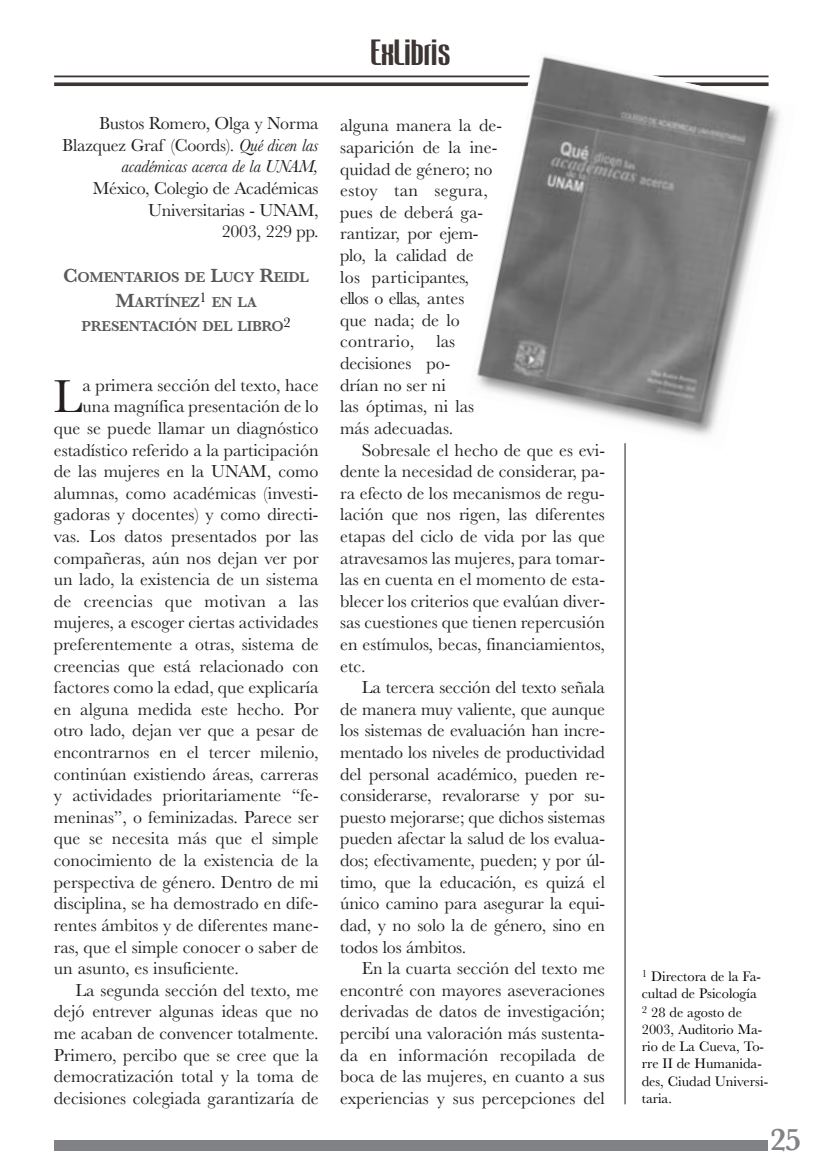
<style>
.page{position:relative;width:825px;height:1174px;background:#fff}
.page>*{position:absolute;margin:0;border:0;box-sizing:border-box;transform-origin:0 0}
.t1{font:48px "Baskerville";color:#231f20}
.t2{font:32.4px "Mabella";color:#3c3533}
.t3{font:600 32.4px "Baskerville";color:#808285}
.t4{font:18px/21.6px "Baskerville";color:#231f20;text-align:justify}
.t5{font:18px "Baskerville";letter-spacing:.02em;color:#231f20}
.t6{font:600 14.7px/24.9px "Baskerville";letter-spacing:-.02em;color:#58595b;text-align:center}
.t7{font:14.4px/17.4px "Baskerville";color:#000}
.s1{font-style:italic}
.s2{font-size:19.8px}
</style>
<div class="page">
<div style="left:54px;top:1140px;width:713px;height:11px;background:#808285"></div>
<svg style="left:54px;top:82px;width:407px;height:4px;background:#524c4a"></svg>
<hr style="left:54px;top:76px;width:714px;height:1px;background:#3c3533">
<hr style="left:624px;top:443px;width:2px;height:661px;background:#808285">
<img style="left:467px;top:56px;width:313px;height:394px">
<p class="t4" style="left:62px;top:115px;width:258px;text-align:right">Bustos Romero, Olga y Norma<br>Blazquez Graf (Coords). <span class="s1">Qué dicen las académicas acerca de la UNAM,</span></p>
<p class="t4" style="left:93px;top:179px;width:227px;text-align:right">México, Colegio de Académicas<br>Universitarias - UNAM,<br>2003, 229 pp.</p>
<p class="t6" style="left:63px;top:266px;width:247px"><span class="s2">C</span>OMENTARIOS DE <span class="s2">L</span>UCY <span class="s2">R</span>EIDL<br><span class="s2">M</span>ARTÍNEZ<sup>1</sup> EN LA<br>PRESENTACIÓN DEL LIBRO<sup>2</sup></p>
<h1 class="t1" style="left:54px;top:380px;width:30px">L</h1>
<p class="t4" style="left:82px;top:376px;width:238px">a primera sección del texto, hace</p>
<p class="t4" style="left:82px;top:398px;width:238px">una magnífica presentación de lo</p>
<p class="t4" style="left:54px;top:419px;width:266px">que se puede llamar un diagnóstico</p>
<p class="t4" style="left:54px;top:441px;width:266px">estadístico referido a la participación</p>
<p class="t4" style="left:54px;top:462px;width:266px">de las mujeres en la UNAM, como</p>
<p class="t4" style="left:54px;top:484px;width:266px">alumnas, como académicas (investi-</p>
<p class="t4" style="left:54px;top:506px;width:266px">gadoras y docentes) y como directi-</p>
<p class="t4" style="left:54px;top:527px;width:266px">vas. Los datos presentados por las</p>
<p class="t4" style="left:54px;top:549px;width:266px">compañeras, aún nos dejan ver por</p>
<p class="t4" style="left:54px;top:570px;width:266px">un lado, la existencia de un sistema</p>
<p class="t5" style="left:54px;top:594px;width:266px">de creencias que motivan a las</p>
<p class="t4" style="left:54px;top:614px;width:266px">mujeres, a escoger ciertas actividades</p>
<p class="t4" style="left:54px;top:635px;width:266px">preferentemente a otras, sistema de</p>
<p class="t4" style="left:54px;top:657px;width:266px">creencias que está relacionado con</p>
<p class="t4" style="left:54px;top:678px;width:266px">factores como la edad, que explicaría</p>
<p class="t4" style="left:54px;top:700px;width:266px">en alguna medida este hecho. Por</p>
<p class="t4" style="left:54px;top:722px;width:266px">otro lado, dejan ver que a pesar de</p>
<p class="t4" style="left:54px;top:743px;width:266px">encontrarnos en el tercer milenio,</p>
<p class="t4" style="left:54px;top:765px;width:266px">continúan existiendo áreas, carreras</p>
<p class="t4" style="left:54px;top:786px;width:266px">y actividades prioritariamente “fe-</p>
<p class="t4" style="left:54px;top:808px;width:266px">meninas”, o feminizadas. Parece ser</p>
<p class="t4" style="left:54px;top:830px;width:266px">que se necesita más que el simple</p>
<p class="t4" style="left:54px;top:851px;width:266px">conocimiento de la existencia de la</p>
<p class="t4" style="left:54px;top:873px;width:266px">perspectiva de género. Dentro de mi</p>
<p class="t4" style="left:54px;top:894px;width:266px">disciplina, se ha demostrado en dife-</p>
<p class="t4" style="left:54px;top:916px;width:266px">rentes ámbitos y de diferentes mane-</p>
<p class="t4" style="left:54px;top:938px;width:266px">ras, que el simple conocer o saber de</p>
<p class="t4" style="left:54px;top:959px;width:187px">un asunto, es insuficiente.</p>
<p class="t4" style="left:75px;top:981px;width:245px">La segunda sección del texto, me</p>
<p class="t4" style="left:54px;top:1002px;width:266px">dejó entrever algunas ideas que no</p>
<p class="t4" style="left:54px;top:1024px;width:266px">me acaban de convencer totalmente.</p>
<p class="t4" style="left:54px;top:1046px;width:266px">Primero, percibo que se cree que la</p>
<p class="t4" style="left:54px;top:1067px;width:266px">democratización total y la toma de</p>
<p class="t4" style="left:54px;top:1089px;width:266px">decisiones colegiada garantizaría de</p>
<h2 class="t2" style="left:371px;top:40px;width:81px">ExLibris</h2>
<p class="t4" style="left:340px;top:117px;width:163px;text-align:left">alguna manera la de&shy;saparición de la ine&shy;quidad de género; no estoy tan segura, pues de deberá ga&shy;rantizar, por ejem&shy;plo, la calidad de<br>los participantes, ellos o ellas, antes<br>que nada; de lo contrario, las decisiones po-<br>drían no ser ni<br>las óptimas, ni las más adecuadas.</p>
<p class="t4" style="left:340px;top:441px;width:266px;text-indent:22px">Sobresale el hecho de que es evi&shy;dente la necesidad de considerar, pa&shy;ra efecto de los mecanismos de regu&shy;lación que nos rigen, las diferentes etapas del ciclo de vida por las que atravesamos las mujeres, para tomar&shy;las en cuenta en el momento de esta&shy;blecer los criterios que evalúan diver&shy;sas cuestiones que tienen repercusión en estímulos, becas, financiamientos, etc.</p>
<p class="t4" style="left:340px;top:678px;width:266px;text-indent:22px">La tercera sección del texto señala de manera muy valiente, que aunque los sistemas de evaluación han incre&shy;mentado los niveles de productividad del personal académico, pueden re&shy;considerarse, revalorarse y por su&shy;puesto mejorarse; que dichos sistemas pueden afectar la salud de los evalua&shy;dos; efectivamente, pueden; y por úl&shy;timo, que la educación, es quizá el único camino para asegurar la equi&shy;dad, y no solo la de género, sino en todos los ámbitos.</p>
<p class="t4" style="left:340px;top:959px;width:266px;text-indent:22px">En la cuarta sección del texto me encontré con mayores aseveraciones derivadas de datos de investigación; percibí una valoración más sustenta&shy;da en información recopilada de boca de las mujeres, en cuanto a sus experiencias y sus percepciones del</p>
<p class="t7" style="left:642px;top:969px;width:128px"><sup>1</sup> Directora de la Fa&shy;cultad de Psicología<br><sup>2</sup> 28 de agosto de<br>2003, Auditorio Ma&shy;rio de La Cueva, To&shy;rre II de Humanida&shy;des, Ciudad Universi&shy;taria.</p>
<h2 class="t3" style="left:770px;top:1128px;width:32px">25</h2>
</div>
